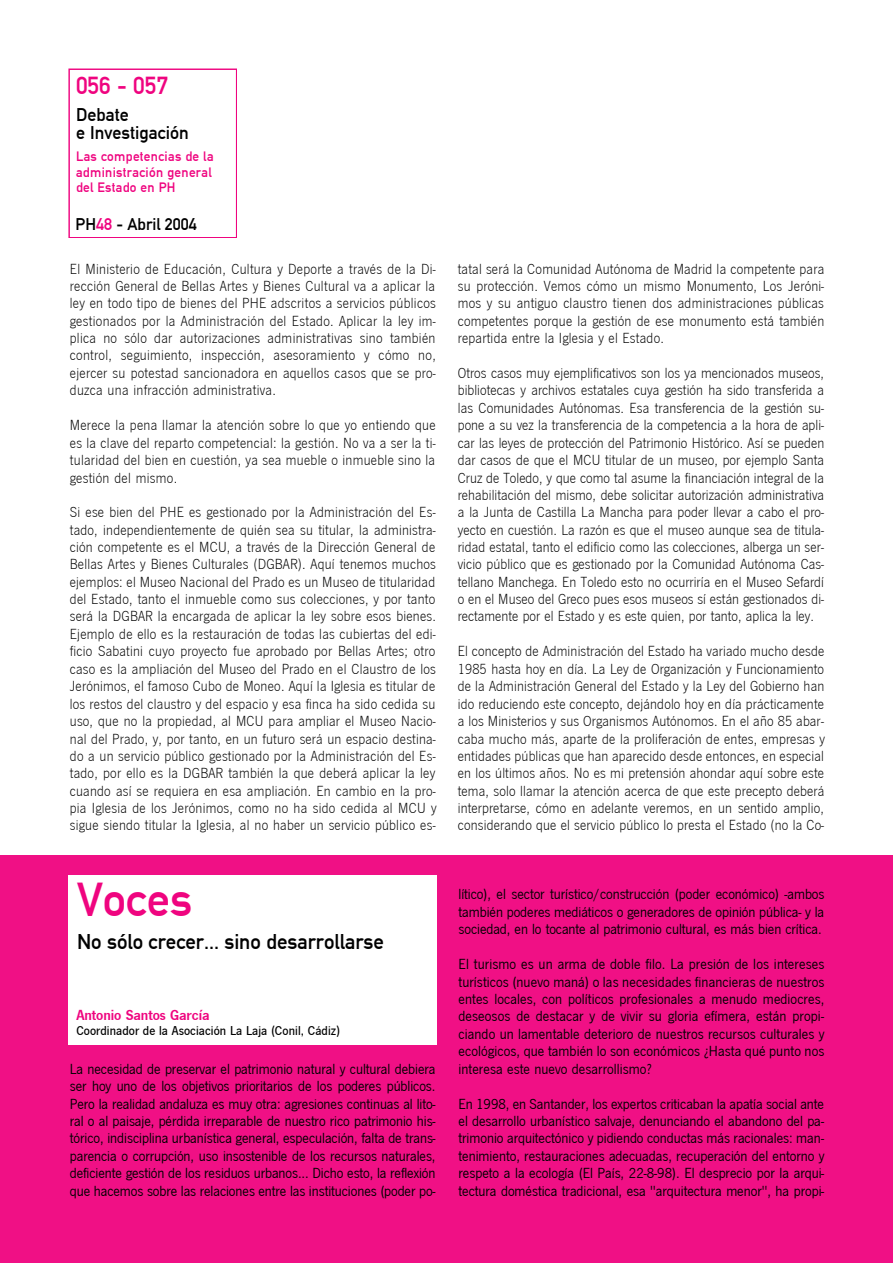
<style>
.page{position:relative;width:893px;height:1263px;background:#fff}
.page>*{position:absolute;margin:0;border:0;box-sizing:border-box;transform-origin:0 0}
.t1{font:46.5px "DIN Mittelschrift";color:#ef047f}
.t2{font:24.15px "DIN Mittelschrift";letter-spacing:-.005em;color:#ef047f}
.t3{font:20.85px "DIN Mittelschrift";color:#000}
.t4{font:18px/18px "DIN Mittelschrift";color:#000}
.t5{font:16.5px "DIN Mittelschrift";color:#000}
.t6{font:15.15px/17.4px "News Got T Lig";letter-spacing:.015em;color:#000;text-align:justify}
.t7{font:15.15px/17.4px "News Got T";color:#000;text-align:justify}
.t8{font:700 15.15px "News Got T Dem";letter-spacing:-.005em;color:#ef047f}
.t9{font:13.35px/15.1px "DIN Mittelschrift";letter-spacing:.02em;color:#ef047f}
.t10{font:13.35px "News Got T Med";letter-spacing:.005em;color:#000}
.s1{color:#ef047f}
</style>
<div class="page">
<div style="left:0;top:855px;width:892px;height:408px;background:#f01085"></div>
<div style="left:68px;top:875px;width:369px;height:169px;background:#fff"></div>
<svg style="left:68px;top:69px;width:169px;height:169px"></svg>
<h2 class="t2" style="left:76px;top:72px;width:93px">056 - 057</h2>
<p class="t4" style="left:76px;top:106px;width:114px">Debate<br>e Investigación</p>
<p class="t9" style="left:76px;top:149px;width:139px">Las competencias de la administración general del Estado en PH</p>
<p class="t5" style="left:76px;top:215px;width:122px">PH<span class="s1">48</span> - Abril 2004</p>
<p class="t6" style="left:70px;top:260px;width:367px">El Ministerio de Educación, Cultura y Deporte a través de la Di&shy;rección General de Bellas Artes y Bienes Cultural va a aplicar la ley en todo tipo de bienes del PHE adscritos a servicios públicos gestionados por la Administración del Estado. Aplicar la ley im&shy;plica no sólo dar autorizaciones administrativas sino también control, seguimiento, inspección, asesoramiento y cómo no, ejercer su potestad sancionadora en aquellos casos que se pro&shy;duzca una infracción administrativa.</p>
<p class="t6" style="left:70px;top:416px;width:367px">Merece la pena llamar la atención sobre lo que yo entiendo que es la clave del reparto competencial: la gestión. No va a ser la ti&shy;tularidad del bien en cuestión, ya sea mueble o inmueble sino la gestión del mismo.</p>
<p class="t6" style="left:70px;top:503px;width:368px">Si ese bien del PHE es gestionado por la Administración del Es&shy;tado, independientemente de quién sea su titular, la administra&shy;ción competente es el MCU, a través de la Dirección General de Bellas Artes y Bienes Culturales (DGBAR). Aquí tenemos muchos ejemplos: el Museo Nacional del Prado es un Museo de titularidad del Estado, tanto el inmueble como sus colecciones, y por tanto será la DGBAR la encargada de aplicar la ley sobre esos bienes.<br>Ejemplo de ello es la restauración de todas las cubiertas del edi&shy;ficio Sabatini cuyo proyecto fue aprobado por Bellas Artes; otro caso es la ampliación del Museo del Prado en el Claustro de los Jerónimos, el famoso Cubo de Moneo. Aquí la Iglesia es titular de los restos del claustro y del espacio y esa finca ha sido cedida su uso, que no la propiedad, al MCU para ampliar el Museo Nacio&shy;nal del Prado, y, por tanto, en un futuro será un espacio destina&shy;do a un servicio público gestionado por la Administración del Es&shy;tado, por ello es la DGBAR también la que deberá aplicar la ley cuando así se requiera en esa ampliación. En cambio en la pro&shy;pia Iglesia de los Jerónimos, como no ha sido cedida al MCU y sigue siendo titular la Iglesia, al no haber un servicio público es-</p>
<h1 class="t1" style="left:77px;top:873px;width:117px">Voces</h1>
<h3 class="t3" style="left:77px;top:930px;width:308px">No sólo crecer... sino desarrollarse</h3>
<p class="t8" style="left:76px;top:1006px;width:135px">Antonio Santos García</p>
<p class="t10" style="left:76px;top:1024px;width:265px">Coordinador de la Asociación La Laja (Conil, Cádiz)</p>
<p class="t7" style="left:70px;top:1060px;width:367px">La necesidad de preservar el patrimonio natural y cultural debiera ser hoy uno de los objetivos prioritarios de los poderes públicos.<br>Pero la realidad andaluza es muy otra: agresiones continuas al lito&shy;ral o al paisaje, pérdida irreparable de nuestro rico patrimonio his&shy;tórico, indisciplina urbanística general, especulación, falta de trans&shy;parencia o corrupción, uso insostenible de los recursos naturales, deficiente gestión de los residuos urbanos... Dicho esto, la reflexión que hacemos sobre las relaciones entre las instituciones (poder po-</p>
<p class="t6" style="left:458px;top:260px;width:368px">tatal será la Comunidad Autónoma de Madrid la competente para su protección. Vemos cómo un mismo Monumento, Los Jeróni&shy;mos y su antiguo claustro tienen dos administraciones públicas competentes porque la gestión de ese monumento está también repartida entre la Iglesia y el Estado.</p>
<p class="t6" style="left:458px;top:364px;width:368px">Otros casos muy ejemplificativos son los ya mencionados museos, bibliotecas y archivos estatales cuya gestión ha sido transferida a las Comunidades Autónomas. Esa transferencia de la gestión su&shy;pone a su vez la transferencia de la competencia a la hora de apli&shy;car las leyes de protección del Patrimonio Histórico. Así se pueden dar casos de que el MCU titular de un museo, por ejemplo Santa Cruz de Toledo, y que como tal asume la financiación integral de la rehabilitación del mismo, debe solicitar autorización administrativa a la Junta de Castilla La Mancha para poder llevar a cabo el pro&shy;yecto en cuestión. La razón es que el museo aunque sea de titula&shy;ridad estatal, tanto el edificio como las colecciones, alberga un ser&shy;vicio público que es gestionado por la Comunidad Autónoma Cas&shy;tellano Manchega. En Toledo esto no ocurriría en el Museo Sefardí o en el Museo del Greco pues esos museos sí están gestionados di&shy;rectamente por el Estado y es este quien, por tanto, aplica la ley.</p>
<p class="t6" style="left:458px;top:642px;width:369px">El concepto de Administración del Estado ha variado mucho desde 1985 hasta hoy en día. La Ley de Organización y Funcionamiento de la Administración General del Estado y la Ley del Gobierno han ido reduciendo este concepto, dejándolo hoy en día prácticamente a los Ministerios y sus Organismos Autónomos. En el año 85 abar&shy;caba mucho más, aparte de la proliferación de entes, empresas y entidades públicas que han aparecido desde entonces, en especial en los últimos años. No es mi pretensión ahondar aquí sobre este tema, solo llamar la atención acerca de que este precepto deberá interpretarse, cómo en adelante veremos, en un sentido amplio, considerando que el servicio público lo presta el Estado (no la Co-</p>
<p class="t7" style="left:458px;top:885px;width:367px">lítico), el sector turístico/construcción (poder económico) -ambos también poderes mediáticos o generadores de opinión pública- y la sociedad, en lo tocante al patrimonio cultural, es más bien crítica.</p>
<p class="t7" style="left:458px;top:955px;width:367px">El turismo es un arma de doble filo. La presión de los intereses turísticos (nuevo maná) o las necesidades financieras de nuestros entes locales, con políticos profesionales a menudo mediocres, deseosos de destacar y de vivir su gloria efímera, están propi&shy;ciando un lamentable deterioro de nuestros recursos culturales y ecológicos, que también lo son económicos ¿Hasta qué punto nos interesa este nuevo desarrollismo?</p>
<p class="t7" style="left:458px;top:1094px;width:367px">En 1998, en Santander, los expertos criticaban la apatía social ante el desarrollo urbanístico salvaje, denunciando el abandono del pa&shy;trimonio arquitectónico y pidiendo conductas más racionales: man&shy;tenimiento, restauraciones adecuadas, recuperación del entorno y respeto a la ecología (El País, 22-8-98). El desprecio por la arqui&shy;tectura doméstica tradicional, esa "arquitectura menor", ha propi-</p>
</div>
